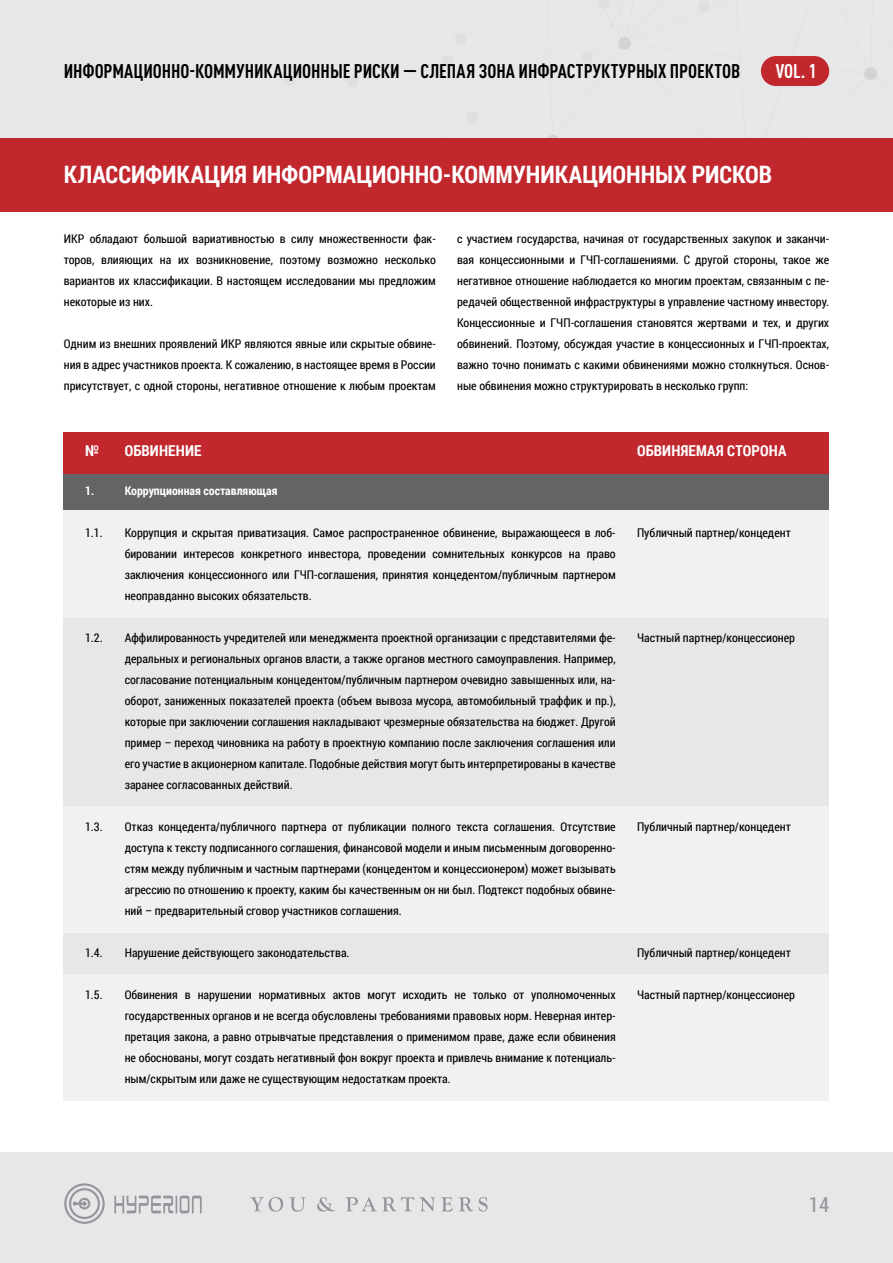
<style>
.page{position:relative;width:893px;height:1263px;background:#fff}
.page>*{position:absolute;margin:0;border:0;box-sizing:border-box;transform-origin:0 0}
.t1{font:700 24px "Roboto Condensed";color:#fff}
.t2{font:20.7px "Roboto Condensed";color:#939598}
.t3{font:700 condensed 19.5px "DIN Pro";letter-spacing:-.005em;color:#000}
.t4{font:700 condensed 19.5px "DIN Pro";color:#fff}
.t5{font:700 15px "Roboto Condensed";letter-spacing:.01em;color:#fff}
.t6{font:12px/21px "Roboto Condensed";color:#000;text-align:justify}
.t7{font:700 12px "Roboto Condensed";color:#fff}
</style>
<div class="page">
<div style="left:0;top:1152px;width:893px;height:111px;background:#e6e7e8"></div>
<div style="left:0;top:0;width:893px;height:146px;background:#e6e7e8"></div>
<svg style="left:114px;top:1195px;width:88px;height:18px"></svg>
<svg style="left:64px;top:1183px;width:41px;height:41px"></svg>
<svg style="left:317px;top:1197px;width:18px;height:14px"></svg>
<svg style="left:289px;top:1197px;width:16px;height:14px"></svg>
<svg style="left:250px;top:1197px;width:33px;height:14px"></svg>
<svg style="left:346px;top:1197px;width:89px;height:14px"></svg>
<svg style="left:441px;top:1197px;width:46px;height:14px"></svg>
<div style="left:761px;top:56px;width:68px;height:30px;background:#c1272d;border-radius:15px"></div>
<div style="left:64px;top:432px;width:765px;height:669px;background:#e6e7e8"></div>
<div style="left:64px;top:510px;width:765px;height:108px;background:#f1f1f2"></div>
<div style="left:64px;top:807px;width:765px;height:126px;background:#f1f1f2"></div>
<div style="left:64px;top:975px;width:765px;height:126px;background:#f1f1f2"></div>
<div style="left:0;top:138px;width:893px;height:73px;background:#c1272d"></div>
<div style="left:64px;top:432px;width:765px;height:42px;background:#c1272d"></div>
<div style="left:64px;top:474px;width:765px;height:36px;background:#636466"></div>
<h3 class="t3" style="left:64px;top:56px;width:678px">ИНФОРМАЦИОННО-КОММУНИКАЦИОННЫЕ РИСКИ — СЛЕПАЯ ЗОНА ИНФРАСТРУКТУРНЫХ ПРОЕКТОВ</h3>
<h3 class="t4" style="left:776px;top:56px;width:42px">VOL. 1</h3>
<h1 class="t1" style="left:64px;top:158px;width:710px">КЛАССИФИКАЦИЯ ИНФОРМАЦИОННО-КОММУНИКАЦИОННЫХ РИСКОВ</h1>
<p class="t6" style="left:64px;top:228px;width:374px">ИКР обладают большой вариативностью в силу множественности фак&shy;торов, влияющих на их возникновение, поэтому возможно несколько вариантов их классификации. В настоящем исследовании мы предложим некоторые из них.</p>
<p class="t6" style="left:64px;top:333px;width:374px">Одним из внешних проявлений ИКР являются явные или скрытые обвине&shy;ния в адрес участников проекта. К сожалению, в настоящее время в России присутствует, с одной стороны, негативное отношение к любым проектам</p>
<p class="t6" style="left:457px;top:228px;width:374px">с участием государства, начиная от государственных закупок и заканчи&shy;вая концессионными и ГЧП-соглашениями. С другой стороны, такое же негативное отношение наблюдается ко многим проектам, связанным с пе&shy;редачей общественной инфраструктуры в управление частному инвестору.<br>Концессионные и ГЧП-соглашения становятся жертвами и тех, и других обвинений. Поэтому, обсуждая участие в концессионных и ГЧП-проектах, важно точно понимать с какими обвинениями можно столкнуться. Основ&shy;ные обвинения можно структурировать в несколько групп:</p>
<p class="t5" style="left:85px;top:440px;width:16px">№</p>
<p class="t5" style="left:125px;top:440px;width:78px">ОБВИНЕНИЕ</p>
<p class="t5" style="left:637px;top:440px;width:151px">ОБВИНЯЕМАЯ СТОРОНА</p>
<p class="t7" style="left:125px;top:482px;width:154px">Коррупционная составляющая</p>
<p class="t6" style="left:125px;top:522px;width:492px">Коррупция и скрытая приватизация. Самое распространенное обвинение, выражающееся в лоб&shy;бировании интересов конкретного инвестора, проведении сомнительных конкурсов на право заключения концессионного или ГЧП-соглашения, принятия концедентом/публичным партнером неоправданно высоких обязательств.</p>
<p class="t6" style="left:125px;top:627px;width:492px">Аффилированность учредителей или менеджмента проектной организации с представителями фе&shy;деральных и региональных органов власти, а также органов местного самоуправления. Например, согласование потенциальным концедентом/публичным партнером очевидно завышенных или, на&shy;оборот, заниженных показателей проекта (объем вывоза мусора, автомобильный траффик и пр.), которые при заключении соглашения накладывают чрезмерные обязательства на бюджет. Другой пример – переход чиновника на работу в проектную компанию после заключения соглашения или его участие в акционерном капитале. Подобные действия могут быть интерпретированы в качестве заранее согласованных действий.</p>
<p class="t6" style="left:125px;top:816px;width:492px">Отказ концедента/публичного партнера от публикации полного текста соглашения. Отсутствие доступа к тексту подписанного соглашения, финансовой модели и иным письменным договоренно&shy;стям между публичным и частным партнерами (концедентом и концессионером) может вызывать агрессию по отношению к проекту, каким бы качественным он ни был. Подтекст подобных обвине&shy;ний – предварительный сговор участников соглашения.</p>
<p class="t6" style="left:125px;top:942px;width:226px">Нарушение действующего законодательства.</p>
<p class="t6" style="left:125px;top:984px;width:492px">Обвинения в нарушении нормативных актов могут исходить не только от уполномоченных государственных органов и не всегда обусловлены требованиями правовых норм. Неверная интер&shy;претация закона, а равно отрывчатые представления о применимом праве, даже если обвинения не обоснованы, могут создать негативный фон вокруг проекта и привлечь внимание к потенциаль&shy;ным/скрытым или даже не существующим недостаткам проекта.</p>
<p class="t7" style="left:85px;top:482px;width:11px">1.</p>
<p class="t6" style="left:85px;top:522px;width:19px">1.1.</p>
<p class="t6" style="left:637px;top:522px;width:155px">Публичный партнер/концедент</p>
<p class="t6" style="left:637px;top:627px;width:160px">Частный партнер/концессионер</p>
<p class="t6" style="left:85px;top:627px;width:19px">1.2.</p>
<p class="t6" style="left:637px;top:816px;width:155px">Публичный партнер/концедент</p>
<p class="t6" style="left:85px;top:816px;width:19px">1.3.</p>
<p class="t6" style="left:637px;top:942px;width:155px">Публичный партнер/концедент</p>
<p class="t6" style="left:637px;top:984px;width:160px">Частный партнер/концессионер</p>
<p class="t6" style="left:85px;top:942px;width:19px">1.4.</p>
<p class="t6" style="left:85px;top:984px;width:19px">1.5.</p>
<h2 class="t2" style="left:809px;top:1190px;width:22px">14</h2>
</div>
